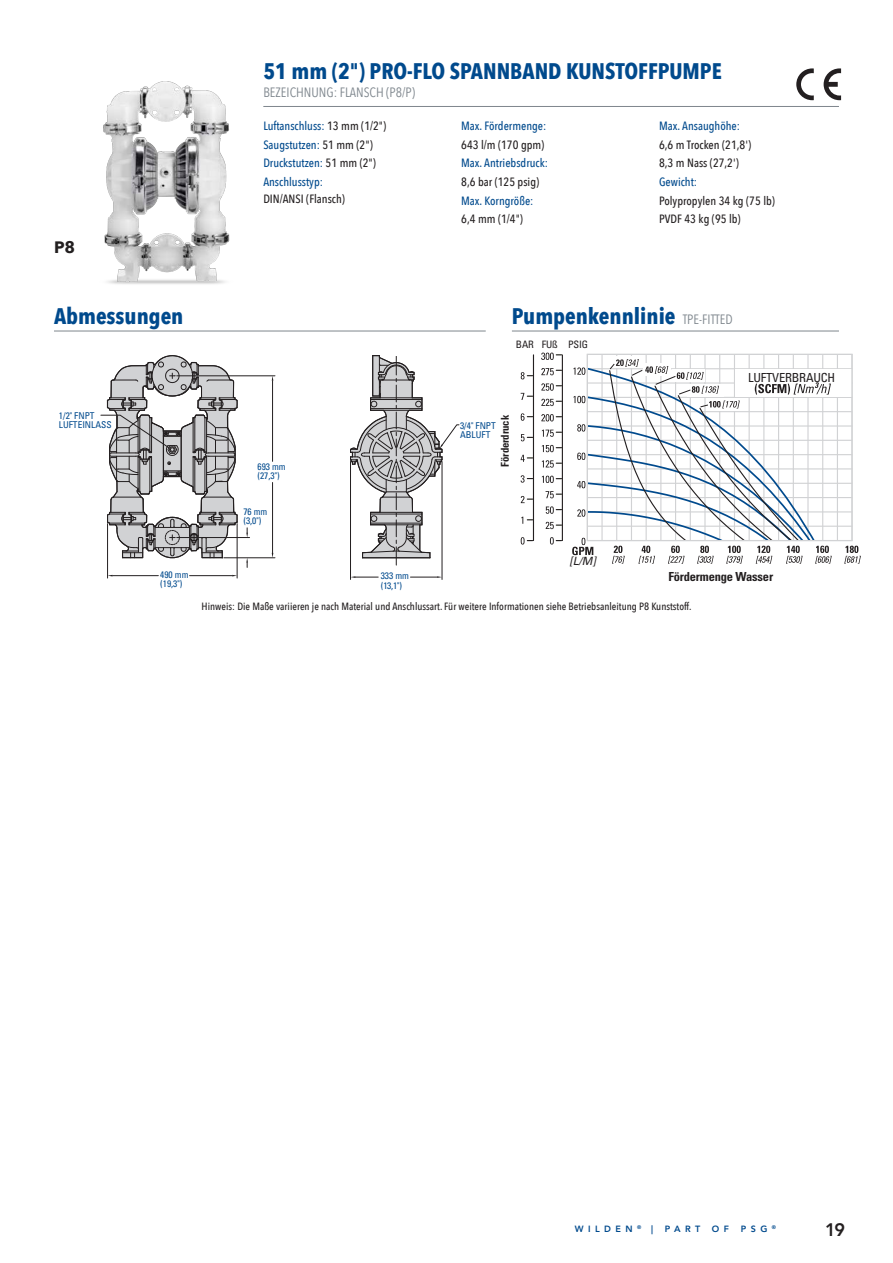
<style>
.page{position:relative;width:893px;height:1263px;background:#fff}
.page>*{position:absolute;margin:0;border:0;box-sizing:border-box;transform-origin:0 0}
.SPEC__Product_Name{font:700 22.5px "Avenir Next Condensed";color:#004a8d}
.SPEC__Product_Design{font:700 22.5px "Avenir Next Condensed";color:#004a8d}
.t1{font:800 18px "Avenir";color:#231f20}
._07_Material_Codes_T{font:700 16.5px "Avenir Next";color:#231f20}
.SPEC__Product_Design-2{font:13.5px "Avenir Next Condensed";color:#7e868d}
.t2{font:700 condensed 12.45px "Univers";letter-spacing:-.015em;color:#231f20}
.t3{font:condensed 12.45px "Univers";letter-spacing:-.015em;color:#231f20}
._07_Material_Codes_T-2{font:500 12px/16.5px "Avenir Next Condensed";color:#231f20}
._07_Material_Codes_T-3{font:500 12px "Avenir Next Condensed";color:#004a8d}
.t4{font:italic 11.4px "Univers";color:#231f20}
.t5{font:700 condensed 10.8px "Univers";letter-spacing:-.015em;color:#231f20}
._07_Material_Codes_T-4{font:500 10.5px "Avenir Next Condensed";color:#231f20}
.t6{font:condensed 10.2px "Univers";letter-spacing:-.015em;color:#231f20}
.t7{font:condensed 9.45px/9.4px "Univers";color:#004a8d}
.t8{font:800 9px "Avenir";letter-spacing:.5em;color:#004a8d}
.s1{color:#231f20}
.s2{color:#004a8d}
.s3{font-weight:400;font-size:13.5px;color:#7e868d}
</style>
<div class="page">
<hr style="left:263px;top:106px;width:576px;height:1px;background:#7e868d">
<hr style="left:54px;top:331px;width:432px;height:1px;background:#7e868d">
<hr style="left:512px;top:331px;width:327px;height:1px;background:#7e868d">
<img style="left:103px;top:81px;width:127px;height:203px">
<svg style="left:796px;top:68px;width:18px;height:32px"></svg>
<svg style="left:824px;top:68px;width:17px;height:32px"></svg>
<hr style="left:587px;top:526px;width:265px;height:1px;background:#d1d2d4">
<hr style="left:587px;top:511px;width:265px;height:1px;background:#d1d2d4">
<hr style="left:587px;top:497px;width:265px;height:1px;background:#d1d2d4">
<hr style="left:587px;top:483px;width:265px;height:1px;background:#d1d2d4">
<hr style="left:587px;top:468px;width:265px;height:1px;background:#d1d2d4">
<hr style="left:587px;top:454px;width:265px;height:1px;background:#d1d2d4">
<hr style="left:587px;top:440px;width:265px;height:1px;background:#d1d2d4">
<hr style="left:587px;top:425px;width:265px;height:2px;background:#d1d2d4">
<hr style="left:587px;top:411px;width:265px;height:1px;background:#d1d2d4">
<hr style="left:587px;top:397px;width:265px;height:1px;background:#d1d2d4">
<hr style="left:587px;top:368px;width:265px;height:1px;background:#d1d2d4">
<hr style="left:837px;top:354px;width:1px;height:186px;background:#d1d2d4">
<hr style="left:822px;top:354px;width:1px;height:186px;background:#d1d2d4">
<hr style="left:807px;top:354px;width:2px;height:186px;background:#d1d2d4">
<hr style="left:793px;top:354px;width:1px;height:186px;background:#d1d2d4">
<hr style="left:778px;top:354px;width:1px;height:186px;background:#d1d2d4">
<hr style="left:763px;top:354px;width:1px;height:186px;background:#d1d2d4">
<hr style="left:749px;top:354px;width:1px;height:186px;background:#d1d2d4">
<hr style="left:734px;top:354px;width:1px;height:186px;background:#d1d2d4">
<hr style="left:719px;top:354px;width:1px;height:186px;background:#d1d2d4">
<hr style="left:704px;top:354px;width:2px;height:186px;background:#d1d2d4">
<hr style="left:690px;top:354px;width:1px;height:186px;background:#d1d2d4">
<hr style="left:675px;top:354px;width:1px;height:186px;background:#d1d2d4">
<hr style="left:660px;top:354px;width:1px;height:186px;background:#d1d2d4">
<hr style="left:646px;top:354px;width:1px;height:186px;background:#d1d2d4">
<hr style="left:601px;top:354px;width:2px;height:186px;background:#d1d2d4">
<div style="left:735px;top:369px;width:116px;height:28px;background:#fff"></div>
<hr style="left:562px;top:355px;width:1px;height:185px;background:#231f20">
<hr style="left:533px;top:355px;width:1px;height:185px;background:#231f20">
<svg style="left:521px;top:372px;width:12px;height:7px"></svg>
<svg style="left:521px;top:393px;width:12px;height:7px"></svg>
<svg style="left:521px;top:413px;width:12px;height:8px"></svg>
<svg style="left:521px;top:434px;width:12px;height:7px"></svg>
<svg style="left:521px;top:455px;width:12px;height:7px"></svg>
<svg style="left:520px;top:475px;width:13px;height:8px"></svg>
<svg style="left:521px;top:496px;width:12px;height:7px"></svg>
<svg style="left:521px;top:517px;width:12px;height:7px"></svg>
<svg style="left:521px;top:537px;width:12px;height:7px"></svg>
<svg style="left:541px;top:353px;width:20px;height:7px"></svg>
<svg style="left:541px;top:368px;width:20px;height:7px"></svg>
<svg style="left:541px;top:383px;width:20px;height:8px"></svg>
<svg style="left:541px;top:399px;width:20px;height:7px"></svg>
<svg style="left:541px;top:414px;width:20px;height:7px"></svg>
<svg style="left:542px;top:430px;width:19px;height:7px"></svg>
<svg style="left:542px;top:445px;width:19px;height:7px"></svg>
<svg style="left:542px;top:460px;width:19px;height:8px"></svg>
<svg style="left:542px;top:476px;width:19px;height:7px"></svg>
<svg style="left:546px;top:491px;width:15px;height:7px"></svg>
<svg style="left:546px;top:506px;width:15px;height:8px"></svg>
<svg style="left:546px;top:522px;width:15px;height:7px"></svg>
<svg style="left:550px;top:537px;width:11px;height:7px"></svg>
<svg style="left:844px;top:546px;width:17px;height:18px"></svg>
<svg style="left:572px;top:359px;width:260px;height:205px"></svg>
<hr style="left:177px;top:537px;width:73px;height:1px;background:#231f20">
<svg style="left:246px;top:528px;width:2px;height:9px"></svg>
<svg style="left:246px;top:558px;width:2px;height:9px"></svg>
<hr style="left:107px;top:524px;width:1px;height:54px;background:#231f20">
<hr style="left:237px;top:524px;width:1px;height:54px;background:#231f20">
<hr style="left:112px;top:575px;width:46px;height:1px;background:#231f20">
<hr style="left:190px;top:575px;width:42px;height:1px;background:#231f20">
<hr style="left:177px;top:376px;width:98px;height:1px;background:#231f20">
<hr style="left:272px;top:482px;width:1px;height:71px;background:#231f20">
<hr style="left:272px;top:381px;width:1px;height:80px;background:#231f20">
<hr style="left:224px;top:557px;width:51px;height:1px;background:#231f20">
<svg style="left:101px;top:355px;width:138px;height:205px"></svg>
<hr style="left:350px;top:461px;width:1px;height:118px;background:#231f20">
<hr style="left:442px;top:461px;width:1px;height:118px;background:#231f20">
<svg style="left:351px;top:576px;width:27px;height:2px"></svg>
<svg style="left:410px;top:576px;width:32px;height:2px"></svg>
<svg style="left:350px;top:355px;width:109px;height:210px"></svg>
<p class="SPEC__Product_Name" style="left:263px;top:58px;width:460px">51 mm (2") PRO-FLO SPANNBAND KUNSTOFFPUMPE</p>
<p class="SPEC__Product_Design-2" style="left:263px;top:80px;width:153px">BEZEICHNUNG: FLANSCH (P8/P)</p>
<p class="_07_Material_Codes_T" style="left:54px;top:233px;width:23px">P8</p>
<p class="_07_Material_Codes_T-3" style="left:263px;top:119px;width:124px">Luftanschluss: <span class="s1">13 mm (1/2")</span></p>
<p class="_07_Material_Codes_T-3" style="left:263px;top:137px;width:111px">Saugstutzen: <span class="s1">51 mm (2")</span></p>
<p class="_07_Material_Codes_T-3" style="left:263px;top:156px;width:114px">Druckstutzen: <span class="s1">51 mm (2")</span></p>
<p class="_07_Material_Codes_T-2" style="left:263px;top:174px;width:83px"><span class="s2">Anschlusstyp:<br></span>DIN/ANSI (Flansch)</p>
<p class="_07_Material_Codes_T-3" style="left:461px;top:119px;width:87px">Max. Fördermenge:</p>
<p class="_07_Material_Codes_T-2" style="left:461px;top:136px;width:85px">643 l/m (170 gpm)</p>
<p class="_07_Material_Codes_T-3" style="left:461px;top:156px;width:88px">Max. Antriebsdruck:</p>
<p class="_07_Material_Codes_T-2" style="left:461px;top:174px;width:80px">8,6 bar (125 psig)</p>
<p class="_07_Material_Codes_T-3" style="left:461px;top:193px;width:74px">Max. Korngröße:</p>
<p class="_07_Material_Codes_T-2" style="left:461px;top:211px;width:63px">6,4 mm (1/4")</p>
<p class="_07_Material_Codes_T-3" style="left:659px;top:119px;width:83px">Max. Ansaughöhe:</p>
<p class="_07_Material_Codes_T-2" style="left:659px;top:136px;width:93px">6,6 m Trocken (21,8')</p>
<p class="_07_Material_Codes_T-2" style="left:659px;top:155px;width:81px">8,3 m Nass (27,2')</p>
<p class="_07_Material_Codes_T-3" style="left:659px;top:175px;width:40px">Gewicht:</p>
<p class="_07_Material_Codes_T-2" style="left:659px;top:192px;width:117px">Polypropylen 34 kg (75 lb)</p>
<p class="_07_Material_Codes_T-2" style="left:659px;top:211px;width:83px">PVDF 43 kg (95 lb)</p>
<p class="SPEC__Product_Name" style="left:54px;top:302px;width:131px">Abmessungen</p>
<p class="SPEC__Product_Design" style="left:512px;top:302px;width:222px">Pumpenkennlinie <span class="s3">TPE-FITTED</span></p>
<p class="t7" style="left:59px;top:410px;width:54px">1/2" FNPT<br>LUFTEINLASS</p>
<p class="t7" style="left:257px;top:462px;width:30px">693 mm (27,3")</p>
<p class="t7" style="left:243px;top:507px;width:26px">76 mm (3,0")</p>
<p class="t7" style="left:160px;top:570px;width:30px">490 mm (19,3")</p>
<p class="t7" style="left:381px;top:571px;width:30px">333 mm (13,1")</p>
<p class="t6" style="left:516px;top:338px;width:19px">BAR</p>
<p class="t6" style="left:542px;top:338px;width:48px">FUß PSIG</p>
<p class="t5" style="left:498px;top:467px;width:53px;rotate:-90deg">Förderdruck</p>
<p class="t7" style="left:460px;top:420px;width:37px">3/4" FNPT<br>ABLUFT</p>
<p class="t4" style="left:569px;top:554px;width:29px">[L/M]</p>
<p class="t3" style="left:748px;top:369px;width:89px">LUFTVERBRAUCH</p>
<p class="t2" style="left:668px;top:568px;width:106px">Fördermenge Wasser</p>
<p class="_07_Material_Codes_T-4" style="left:202px;top:599px;width:491px">Hinweis: Die Maße variieren je nach Material und Anschlussart. Für weitere Informationen siehe Betriebsanleitung P8 Kunststoff.</p>
<p class="t8" style="left:575px;top:1224px;width:80px">WILDEN <sup>®</sup> |</p>
<p class="t8" style="left:665px;top:1224px;width:37px">PART</p>
<p class="t8" style="left:712px;top:1224px;width:19px">O F</p>
<p class="t8" style="left:741px;top:1224px;width:37px">PSG <sup>®</sup></p>
<h2 class="t1" style="left:825px;top:1219px;width:21px">19</h2>
</div>
